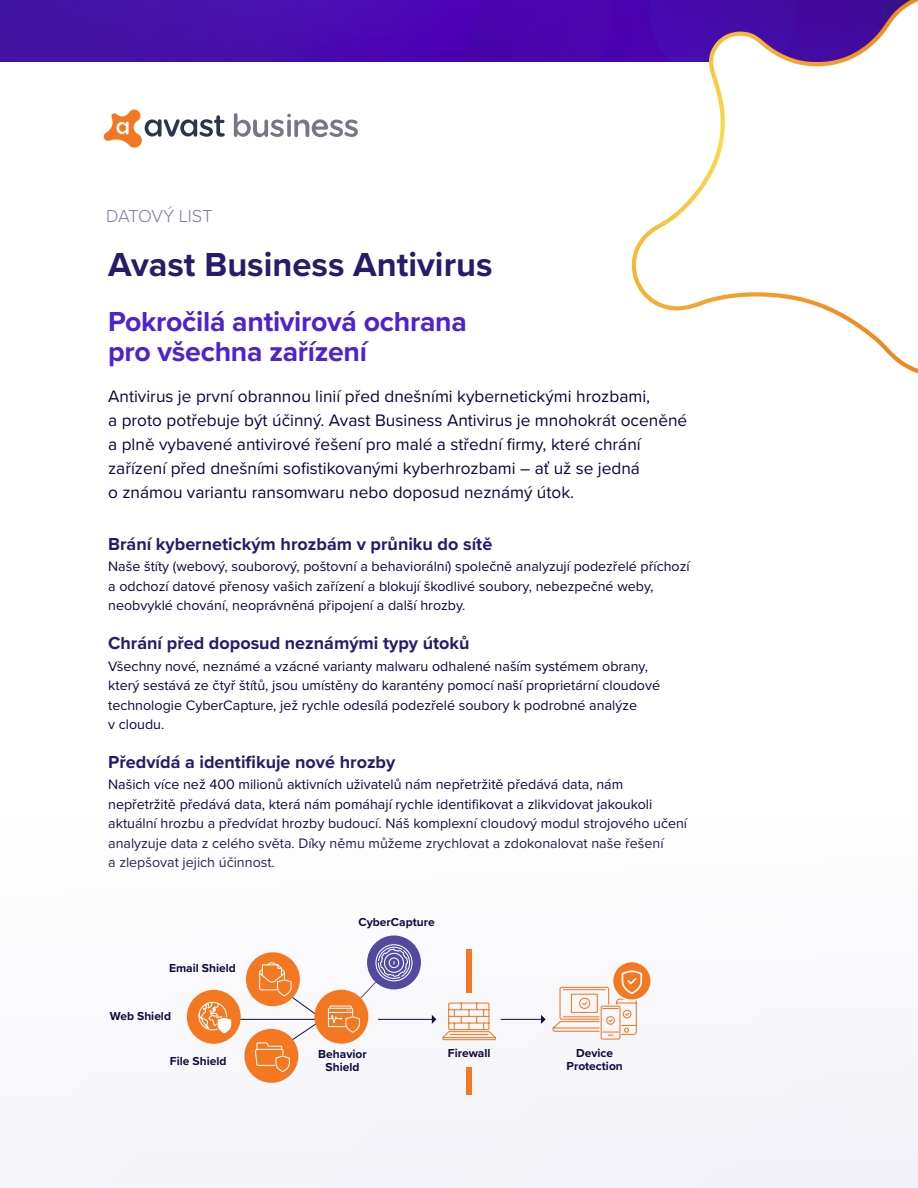
<style>
.page{position:relative;width:918px;height:1188px;background:#fff}
.page>*{position:absolute;margin:0;border:0;box-sizing:border-box;transform-origin:0 0}
.t1{font:700 34.5px "Proxima Nova";color:#261c6a}
.document_subhead{font:700 28.5px/30px "Proxima Nova";letter-spacing:-.01em;color:#4e22d0}
.subhead{font:700 18px "Proxima Nova";color:#261c6a}
.t2{font:300 18px "Proxima Nova";letter-spacing:-.01em;color:#7d77a6}
.intro{font:17.25px/24px "Proxima Nova";color:#0c053e}
.body{font:14.25px/19.5px "Proxima Nova";color:#0c053e}
.t3{font:700 12px/13.5px "Proxima Nova";color:#0f0c3c;text-align:center}
</style>
<div class="page">
<svg style="left:0;top:0;width:632px;height:62px;background:#470bab"></svg>
<div style="left:0;top:818px;width:918px;height:370px;background:#f9f9fc"></div>
<svg style="left:104px;top:110px;width:121px;height:38px"></svg>
<svg style="left:234px;top:113px;width:124px;height:24px"></svg>
<svg style="left:829px;top:311px;width:89px;height:63px"></svg>
<svg style="left:632px;top:0;width:286px;height:311px"></svg>
<hr style="left:240px;top:1019px;width:83px;height:1px;background:#0f0c3c">
<div style="left:367px;top:936px;width:54px;height:53px;background:#534a9f;border-radius:50%"></div>
<div style="left:244px;top:1029px;width:54px;height:54px;background:#f47721;border-radius:50%"></div>
<div style="left:246px;top:952px;width:54px;height:54px;background:#f47721;border-radius:50%"></div>
<svg style="left:254px;top:944px;width:159px;height:129px"></svg>
<div style="left:187px;top:990px;width:54px;height:54px;background:#f47721;border-radius:50%"></div>
<svg style="left:198px;top:1001px;width:33px;height:32px"></svg>
<div style="left:467px;top:949px;width:5px;height:44px;background:#f47721"></div>
<div style="left:467px;top:1067px;width:5px;height:28px;background:#f47721"></div>
<hr style="left:378px;top:1019px;width:54px;height:1px;background:#0f0c3c">
<hr style="left:501px;top:1019px;width:41px;height:1px;background:#0f0c3c">
<svg style="left:541px;top:1015px;width:5px;height:9px"></svg>
<svg style="left:432px;top:1002px;width:64px;height:39px"></svg>
<div style="left:613px;top:962px;width:38px;height:38px;background:#f47721;border-radius:50%"></div>
<div style="left:612px;top:961px;width:40px;height:40px;border:2px solid #fff;border-radius:50%"></div>
<svg style="left:552px;top:971px;width:90px;height:69px"></svg>
<p class="t2" style="left:106px;top:203px;width:108px">DATOVÝ LIST</p>
<h2 class="t1" style="left:108px;top:239px;width:386px">Avast Business Antivirus</h2>
<p class="document_subhead" style="left:108px;top:306px;width:360px">Pokročilá antivirová ochrana pro všechna zařízení</p>
<p class="intro" style="left:108px;top:384px;width:581px">Antivirus je první obrannou linií před dnešními kybernetickými hrozbami,<br>a proto potřebuje být účinný. Avast Business Antivirus je mnohokrát oceněné a plně vybavené antivirové řešení pro malé a střední firmy, které chrání zařízení před dnešními sofistikovanými kyberhrozbami – ať už se jedná<br>o známou variantu ransomwaru nebo doposud neznámý útok.</p>
<p class="subhead" style="left:108px;top:530px;width:386px">Brání kybernetickým hrozbám v průniku do sítě</p>
<p class="body" style="left:108px;top:556px;width:583px">Naše štíty (webový, souborový, poštovní a behaviorální) společně analyzují podezřelé příchozí a odchozí datové přenosy vašich zařízení a blokují škodlivé soubory, nebezpečné weby, neobvyklé chování, neoprávněná připojení a další hrozby.</p>
<p class="subhead" style="left:108px;top:630px;width:363px">Chrání před doposud neznámými typy útoků</p>
<p class="body" style="left:108px;top:655px;width:553px">Všechny nové, neznámé a vzácné varianty malwaru odhalené naším systémem obrany, který sestává ze čtyř štítů, jsou umístěny do karantény pomocí naší proprietární cloudové technologie CyberCapture, jež rychle odesílá podezřelé soubory k podrobné analýze<br>v cloudu.</p>
<p class="subhead" style="left:108px;top:748px;width:289px">Předvídá a identifikuje nové hrozby</p>
<p class="body" style="left:108px;top:774px;width:581px">Našich více než 400 milionů aktivních uživatelů nám nepřetržitě předává data, nám nepřetržitě předává data, která nám pomáhají rychle identifikovat a zlikvidovat jakoukoli aktuální hrozbu a předvídat hrozby budoucí. Náš komplexní cloudový modul strojového učení analyzuje data z celého světa. Díky němu můžeme zrychlovat a zdokonalovat naše řešení<br>a zlepšovat jejich účinnost.</p>
<p class="t3" style="left:169px;top:961px;width:68px">Email Shield</p>
<p class="t3" style="left:110px;top:1009px;width:63px">Web Shield</p>
<p class="t3" style="left:170px;top:1054px;width:58px">File Shield</p>
<p class="t3" style="left:359px;top:915px;width:78px">CyberCapture</p>
<p class="t3" style="left:318px;top:1047px;width:50px">Behavior<br>Shield</p>
<p class="t3" style="left:448px;top:1046px;width:44px">Firewall</p>
<p class="t3" style="left:567px;top:1046px;width:58px">Device<br>Protection</p>
</div>
